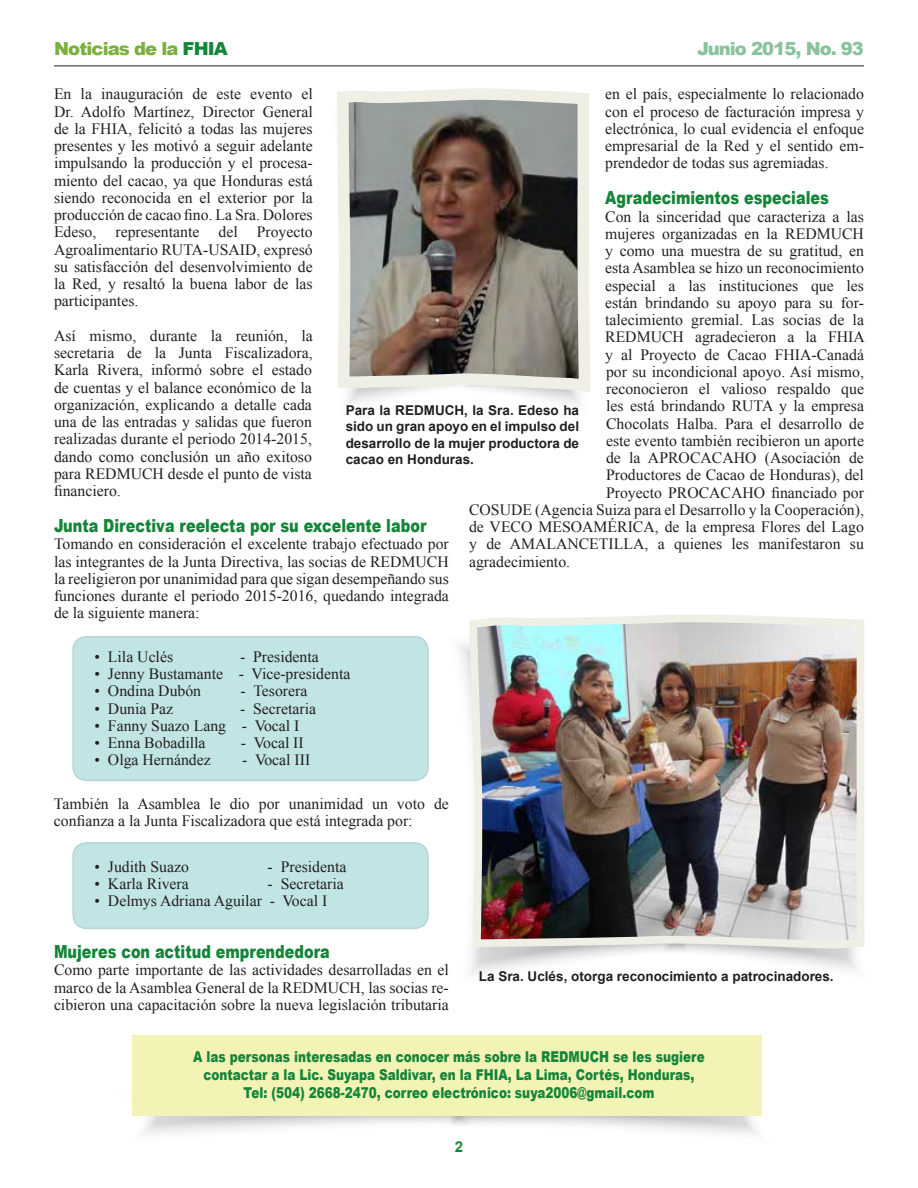
<style>
.page{position:relative;width:918px;height:1188px;background:#fff}
.page>*{position:absolute;margin:0;border:0;box-sizing:border-box;transform-origin:0 0}
.t1{font:900 18px "Arial";color:#148539;scale:.8 1}
.t2{font:900 18px "Arial";letter-spacing:-.05em;color:#7bb03f}
.t3{font:900 18px "Arial";letter-spacing:-.05em;color:#8ac29c}
.t4{font:15.75px/17.2px "Times New Roman";color:#231f20;text-align:justify}
.t5{font:900 15px/18px "Arial";color:#148539;text-align:center;scale:.8 1}
.t6{font:700 15px "Arial";color:#148539}
.t7{font:700 13.5px/16.5px "Arial";color:#231f20;text-align:justify}
.s1{color:#148539}
</style>
<div class="page">
<hr style="left:54px;top:66px;width:810px;height:1px;background:#231f20">
<div style="left:73px;top:637px;width:355px;height:143px;background:#c1e4e4;border-radius:14px"></div>
<div style="left:72px;top:636px;width:357px;height:145px;border:2px solid #328282;border-radius:14px"></div>
<div style="left:73px;top:843px;width:355px;height:85px;background:#c1e4e4;border-radius:14px"></div>
<div style="left:72px;top:842px;width:357px;height:87px;border:2px solid #328282;border-radius:14px"></div>
<svg style="left:132px;top:1075px;width:630px;height:60px"></svg>
<div style="left:132px;top:1035px;width:629px;height:80px;background:#f4f3b6"></div>
<svg style="left:537px;top:397px;width:43px;height:8px"></svg>
<svg style="left:337px;top:88px;width:254px;height:309px;background:#8e877f"></svg>
<svg style="left:458px;top:644px;width:178px;height:330px"></svg>
<svg style="left:707px;top:952px;width:150px;height:19px"></svg>
<img style="left:465px;top:614px;width:400px;height:338px">
<p class="t2" style="left:54px;top:35px;width:175px">Noticias de la <span class="s1">FHIA</span></p>
<p class="t3" style="left:697px;top:35px;width:168px">Junio 2015, No. 93</p>
<p class="t4" style="left:605px;top:85px;width:260px">en el país, especialmente lo relacionado con el proceso de facturación impresa y electrónica, lo cual evidencia el enfoque empresarial de la Red y el sentido em&shy;prendedor de todas sus agremiadas.</p>
<p class="t1" style="left:605px;top:185px;width:281px">Agradecimientos especiales</p>
<p class="t4" style="left:605px;top:208px;width:260px">Con la sinceridad que caracteriza a las</p>
<p class="t4" style="left:605px;top:225px;width:260px">mujeres organizadas en la REDMUCH</p>
<p class="t4" style="left:605px;top:242px;width:260px">y como una muestra de su gratitud, en</p>
<p class="t4" style="left:605px;top:259px;width:260px">esta Asamblea se hizo un reconocimiento</p>
<p class="t4" style="left:605px;top:277px;width:260px">especial a las instituciones que les</p>
<p class="t4" style="left:605px;top:294px;width:260px">están brindando su apoyo para su for-</p>
<p class="t4" style="left:605px;top:311px;width:260px">talecimiento gremial. Las socias de la</p>
<p class="t4" style="left:605px;top:328px;width:261px">REDMUCH agradecieron a la FHIA</p>
<p class="t4" style="left:605px;top:346px;width:260px">y al Proyecto de Cacao FHIA-Canadá</p>
<p class="t4" style="left:606px;top:363px;width:259px">por su incondicional apoyo. Así mismo,</p>
<p class="t4" style="left:606px;top:380px;width:259px">reconocieron el valioso respaldo que</p>
<p class="t4" style="left:606px;top:397px;width:259px">les está brindando RUTA y la empresa</p>
<p class="t4" style="left:606px;top:415px;width:259px">Chocolats Halba. Para el desarrollo de</p>
<p class="t4" style="left:606px;top:432px;width:259px">este evento también recibieron un aporte</p>
<p class="t4" style="left:606px;top:449px;width:259px">de la APROCACAHO (Asociación de</p>
<p class="t4" style="left:606px;top:466px;width:259px">Productores de Cacao de Honduras), del</p>
<p class="t4" style="left:606px;top:484px;width:259px">Proyecto PROCACAHO financiado por</p>
<p class="t4" style="left:469px;top:501px;width:396px">COSUDE (Agencia Suiza para el Desarrollo y la Cooperación),</p>
<p class="t4" style="left:469px;top:518px;width:396px">de VECO MESOAMÉRICA, de la empresa Flores del Lago</p>
<p class="t4" style="left:469px;top:535px;width:396px">y de AMALANCETILLA, a quienes les manifestaron su</p>
<p class="t4" style="left:469px;top:553px;width:103px">agradecimiento.</p>
<p class="t4" style="left:54px;top:85px;width:260px">En la inauguración de este evento el Dr. Adolfo Martínez, Director General de la FHIA, felicitó a todas las mujeres presentes y les motivó a seguir adelante impulsando la producción y el procesa&shy;miento del cacao, ya que Honduras está siendo reconocida en el exterior por la producción de cacao fino. La Sra. Dolores Edeso, representante del Proyecto Agroalimentario RUTA-USAID, expresó su satisfacción del desenvolvimiento de la Red, y resaltó la buena labor de las participantes.</p>
<p class="t4" style="left:54px;top:327px;width:260px">Así mismo, durante la reunión, la secretaria de la Junta Fiscalizadora, Karla Rivera, informó sobre el estado de cuentas y el balance económico de la organización, explicando a detalle cada una de las entradas y salidas que fueron realizadas durante el periodo 2014-2015, dando como conclusión un año exitoso para REDMUCH desde el punto de vista financiero.</p>
<p class="t1" style="left:54px;top:513px;width:467px">Junta Directiva reelecta por su excelente labor</p>
<p class="t4" style="left:54px;top:535px;width:396px">Tomando en consideración el excelente trabajo efectuado por las integrantes de la Junta Directiva, las socias de REDMUCH la reeligieron por unanimidad para que sigan desempeñando sus funciones durante el periodo 2015-2016, quedando integrada de la siguiente manera:</p>
<p class="t4" style="left:94px;top:648px;width:80px">• Lila Uclés</p>
<p class="t4" style="left:240px;top:648px;width:80px">- Presidenta</p>
<p class="t4" style="left:94px;top:665px;width:257px">• Jenny Bustamante - Vice-presidenta</p>
<p class="t4" style="left:94px;top:682px;width:108px">• Ondina Dubón</p>
<p class="t4" style="left:241px;top:682px;width:68px">- Tesorera</p>
<p class="t4" style="left:94px;top:700px;width:80px">• Dunia Paz</p>
<p class="t4" style="left:240px;top:700px;width:78px">- Secretaria</p>
<p class="t4" style="left:94px;top:717px;width:206px">• Fanny Suazo Lang - Vocal I</p>
<p class="t4" style="left:94px;top:734px;width:113px">• Enna Bobadilla</p>
<p class="t4" style="left:241px;top:734px;width:64px">- Vocal II</p>
<p class="t4" style="left:94px;top:751px;width:118px">• Olga Hernández</p>
<p class="t4" style="left:242px;top:751px;width:70px">- Vocal III</p>
<p class="t4" style="left:54px;top:795px;width:396px">También la Asamblea le dio por unanimidad un voto de confianza a la Junta Fiscalizadora que está integrada por:</p>
<p class="t4" style="left:94px;top:858px;width:96px">• Judith Suazo</p>
<p class="t4" style="left:268px;top:858px;width:80px">- Presidenta</p>
<p class="t4" style="left:94px;top:875px;width:96px">• Karla Rivera</p>
<p class="t4" style="left:268px;top:875px;width:78px">- Secretaria</p>
<p class="t4" style="left:94px;top:892px;width:234px">• Delmys Adriana Aguilar - Vocal I</p>
<p class="t1" style="left:54px;top:939px;width:346px">Mujeres con actitud emprendedora</p>
<p class="t4" style="left:54px;top:961px;width:396px">Como parte importante de las actividades desarrolladas en el marco de la Asamblea General de la REDMUCH, las socias re&shy;cibieron una capacitación sobre la nueva legislación tributaria</p>
<p class="t7" style="left:346px;top:402px;width:235px">Para la REDMUCH, la Sra. Edeso ha sido un gran apoyo en el impulso del desarrollo de la mujer productora de cacao en Honduras.</p>
<p class="t7" style="left:479px;top:969px;width:356px">La Sra. Uclés, otorga reconocimiento a patrocinadores.</p>
<p class="t5" style="left:193px;top:1047px;width:641px">A las personas interesadas en conocer más sobre la REDMUCH se les sugiere contactar a la Lic. Suyapa Saldivar, en la FHIA, La Lima, Cortés, Honduras,<br>Tel: (504) 2668-2470, correo electrónico: suya2006@gmail.com</p>
<p class="t6" style="left:455px;top:1137px;width:10px">2</p>
</div>
